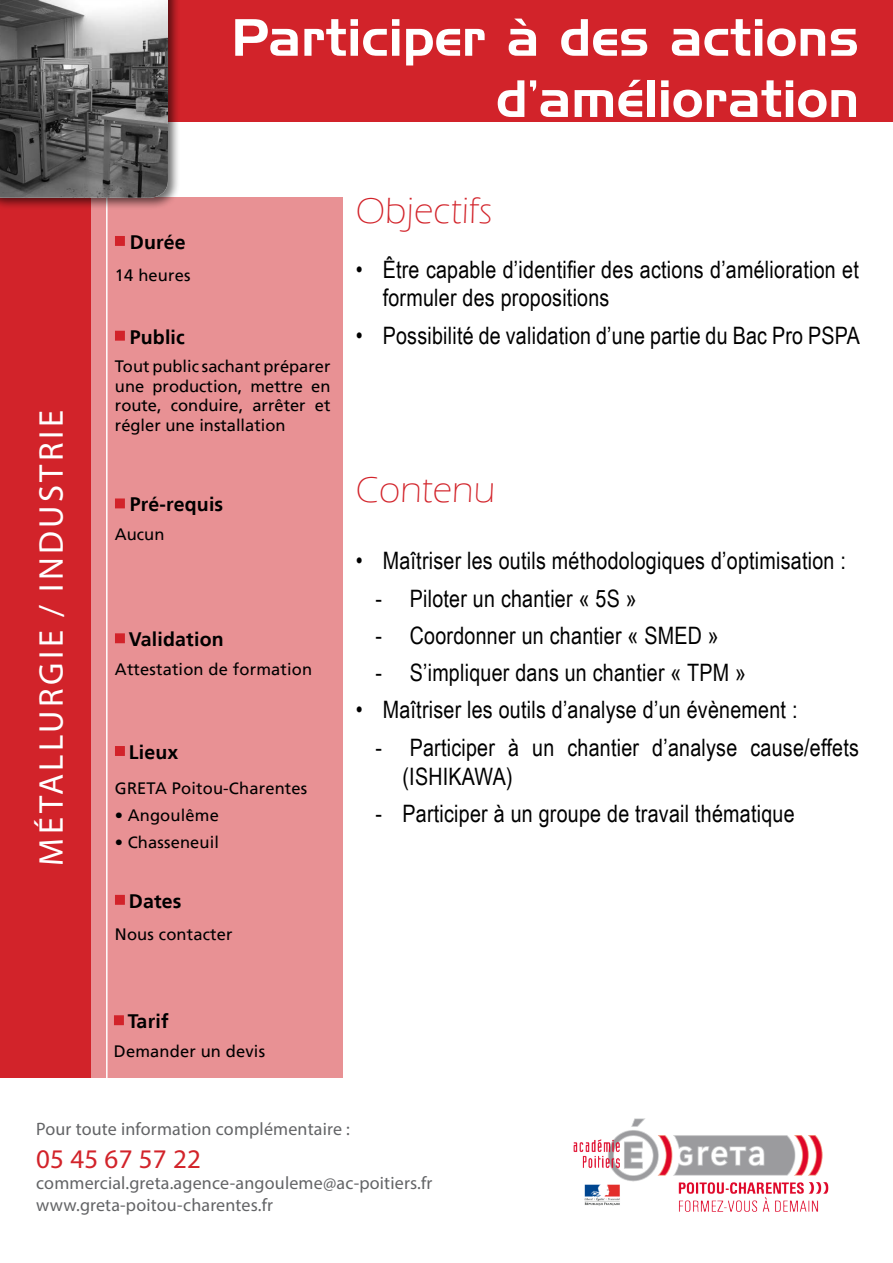
<style>
.page{position:relative;width:893px;height:1263px;background:#fff}
.page>*{position:absolute;margin:0;border:0;box-sizing:border-box;transform-origin:0 0}
.t1{font:51px/61.2px "Handel Gothic BT";letter-spacing:.01em;color:#fff;text-align:right}
.t2{font:300 37.5px "Eras ITC";letter-spacing:.01em;color:#d2232a}
.t3{font:34.5px "Myriad Pro";letter-spacing:.1em;color:#fff}
.t4{font:27px "Myriad Pro";letter-spacing:.01em;color:#d2232a}
.t5{font:24px/28.8px "Arial Narrow";letter-spacing:.01em;color:#000}
.t6{font:700 19.5px "Frutiger LT";letter-spacing:.01em;color:#000}
.t7{font:18px "Myriad Pro";letter-spacing:.01em;color:#636466}
.t8{font:16.5px/19.8px "Frutiger LT";letter-spacing:.01em;color:#000;text-align:justify}
</style>
<div class="page">
<div style="left:118px;top:0;width:775px;height:122px;background:#d2232a"></div>
<div style="left:87px;top:198px;width:256px;height:880px;background:#e89194"></div>
<div style="left:0;top:198px;width:91px;height:880px;background:#d2232a"></div>
<hr style="left:106px;top:198px;width:2px;height:880px;background:#fff">
<div style="left:0;top:0;width:180px;height:210px;background:#000;opacity:.57"></div>
<img style="left:0;top:0;width:168px;height:198px">
<img style="left:573px;top:1118px;width:256px;height:94px">
<div style="left:115px;top:236px;width:10px;height:10px;background:#d2232a"></div>
<div style="left:115px;top:331px;width:10px;height:10px;background:#d2232a;border:2px solid #d2232a"></div>
<div style="left:115px;top:633px;width:10px;height:10px;background:#d2232a;border:2px solid #d2232a"></div>
<div style="left:114px;top:1015px;width:10px;height:10px;background:#d2232a;border:2px solid #d2232a"></div>
<div style="left:115px;top:746px;width:10px;height:10px;background:#d2232a"></div>
<div style="left:115px;top:895px;width:10px;height:10px;background:#d2232a;border:2px solid #d2232a"></div>
<div style="left:115px;top:498px;width:10px;height:10px;background:#d2232a;border:2px solid #d2232a"></div>
<h3 class="t3" style="left:30px;top:865px;width:457px;rotate:-90deg">MÉTALLURGIE / INDUSTRIE</h3>
<p class="t1" style="left:231px;top:7px;width:629px">Participer à des actions d’amélioration</p>
<p class="t6" style="left:130px;top:231px;width:58px">Durée</p>
<p class="t8" style="left:115px;top:266px;width:77px">14 heures</p>
<p class="t6" style="left:130px;top:325px;width:57px">Public</p>
<p class="t8" style="left:115px;top:356px;width:217px">Tout public sachant préparer une production, mettre en route, conduire, arrêter et régler une installation</p>
<p class="t6" style="left:130px;top:493px;width:95px">Pré-requis</p>
<p class="t8" style="left:115px;top:524px;width:51px">Aucun</p>
<p class="t6" style="left:129px;top:628px;width:96px">Validation</p>
<p class="t8" style="left:115px;top:660px;width:199px">Attestation de formation</p>
<p class="t6" style="left:129px;top:740px;width:51px">Lieux</p>
<p class="t8" style="left:115px;top:778px;width:194px">GRETA Poitou-Charentes</p>
<p class="t8" style="left:115px;top:805px;width:105px">• Angoulême</p>
<p class="t8" style="left:115px;top:832px;width:106px">• Chasseneuil</p>
<p class="t6" style="left:129px;top:889px;width:54px">Dates</p>
<p class="t8" style="left:115px;top:925px;width:119px">Nous contacter</p>
<p class="t2" style="left:356px;top:190px;width:138px">Objectifs</p>
<p class="t5" style="left:383px;top:254px;width:478px;text-indent:-27px">• Être capable d’identifier des actions d’amélioration et formuler des propositions</p>
<p class="t5" style="left:356px;top:320px;width:506px">• Possibilité de validation d’une partie du Bac Pro PSPA</p>
<p class="t2" style="left:356px;top:469px;width:141px">Contenu</p>
<p class="t5" style="left:356px;top:545px;width:492px">• Maîtriser les outils méthodologiques d’optimisation :</p>
<p class="t5" style="left:375px;top:583px;width:263px">- Piloter un chantier « 5S »</p>
<p class="t5" style="left:375px;top:620px;width:345px">- Coordonner un chantier « SMED »</p>
<p class="t5" style="left:375px;top:657px;width:372px">- S’impliquer dans un chantier « TPM »</p>
<p class="t5" style="left:356px;top:695px;width:443px">• Maîtriser les outils d’analyse d’un évènement :</p>
<p class="t5" style="left:402px;top:732px;width:458px;text-indent:-27px">- Participer à un chantier d’analyse cause/effets (ISHIKAWA)</p>
<p class="t5" style="left:375px;top:798px;width:421px">- Participer à un groupe de travail thématique</p>
<p class="t6" style="left:128px;top:1010px;width:42px">Tarif</p>
<p class="t8" style="left:114px;top:1042px;width:153px">Demander un devis</p>
<p class="t7" style="left:36px;top:1118px;width:315px">Pour toute information complémentaire :</p>
<p class="t4" style="left:36px;top:1142px;width:166px">05 45 67 57 22</p>
<p class="t7" style="left:36px;top:1172px;width:398px">commercial.greta.agence-angouleme@ac-poitiers.fr</p>
<p class="t7" style="left:36px;top:1194px;width:238px">www.greta-poitou-charentes.fr</p>
</div>
